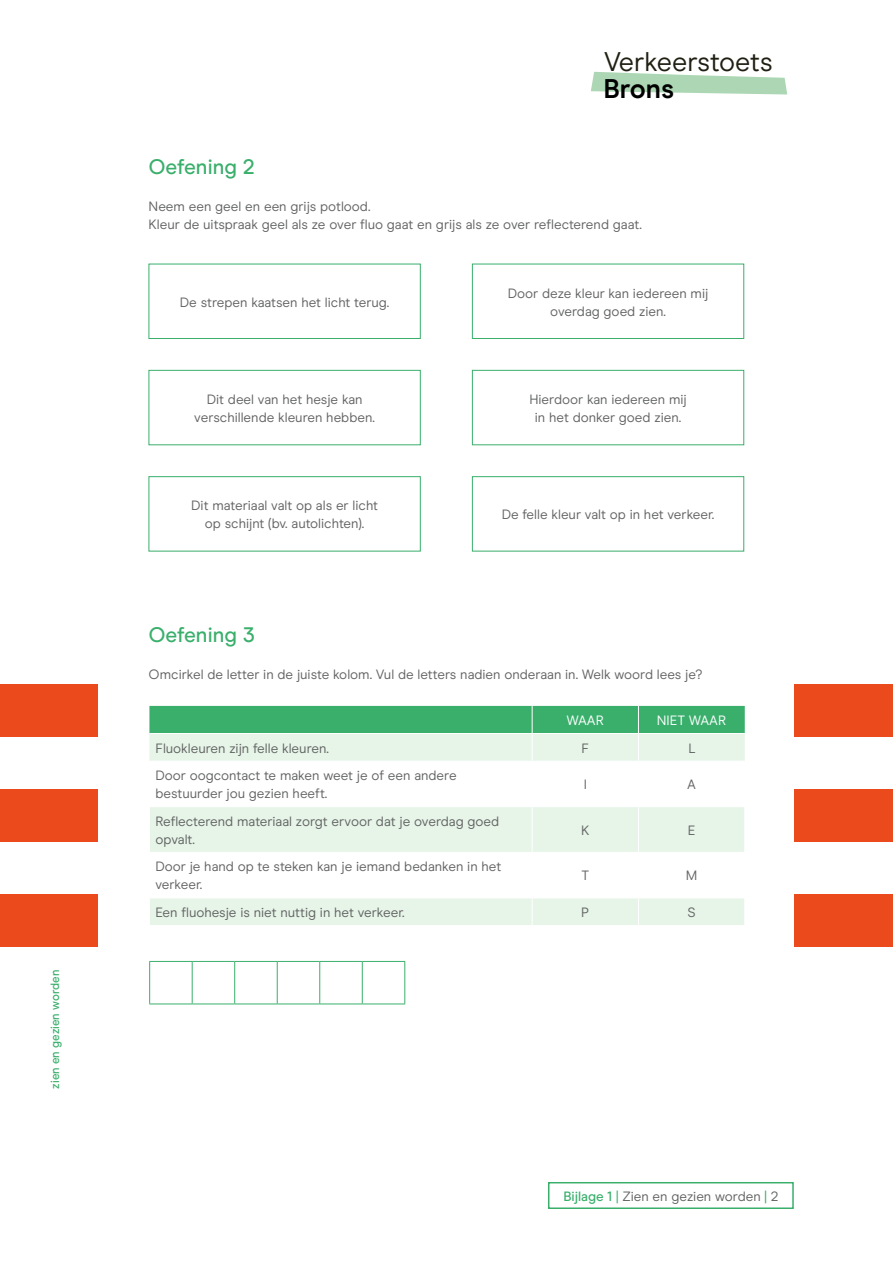
<style>
.page{position:relative;width:893px;height:1263px;background:#fff}
.page>*{position:absolute;margin:0;border:0;box-sizing:border-box;transform-origin:0 0}
.t1{font:27px "Modern Era";letter-spacing:-.005em;color:#211f12}
.t2{font:700 27px "Modern Era";color:#000}
.t3{font:500 21px "Modern Era";color:#3aaf6c}
.t4{font:13.5px/18px "Modern Era";color:#626463}
.t5{font:13.5px "Modern Era";color:#fff}
.t6{font:500 12px "Modern Era";color:#3aaf6c}
.s1{font-weight:500;color:#3aaf6c}
.s2{color:#3aaf6c}
</style>
<div class="page">
<div style="left:0;top:684px;width:893px;height:53px;background:#eb4a1d"></div>
<div style="left:0;top:789px;width:893px;height:53px;background:#eb4a1d"></div>
<div style="left:0;top:895px;width:893px;height:52px;background:#eb4a1d"></div>
<svg style="left:591px;top:72px;width:196px;height:23px"></svg>
<div style="left:548px;top:1182px;width:246px;height:27px;border:2px solid #3aaf6c"></div>
<div style="left:99px;top:649px;width:695px;height:456px;background:#fff"></div>
<div style="left:149px;top:264px;width:272px;height:75px;border:1px solid #3aaf6c"></div>
<div style="left:149px;top:370px;width:272px;height:75px;border:1px solid #3aaf6c"></div>
<div style="left:149px;top:476px;width:272px;height:75px;border:1px solid #3aaf6c"></div>
<div style="left:472px;top:264px;width:272px;height:75px;border:1px solid #3aaf6c"></div>
<div style="left:472px;top:370px;width:272px;height:75px;border:1px solid #3aaf6c"></div>
<div style="left:472px;top:476px;width:272px;height:75px;border:1px solid #3aaf6c"></div>
<svg style="left:150px;top:807px;width:594px;height:118px;fill:#e7f4e8"></svg>
<svg style="left:149px;top:706px;width:596px;height:55px"></svg>
<hr style="left:532px;top:853px;width:1px;height:44px;background:#fff">
<hr style="left:638px;top:853px;width:1px;height:44px;background:#fff">
<hr style="left:149px;top:852px;width:383px;height:1px;background:#fff">
<hr style="left:532px;top:807px;width:1px;height:45px;background:#fff">
<hr style="left:532px;top:852px;width:106px;height:1px;background:#fff">
<hr style="left:638px;top:807px;width:1px;height:45px;background:#fff">
<hr style="left:638px;top:852px;width:107px;height:1px;background:#fff">
<hr style="left:149px;top:897px;width:383px;height:1px;background:#fff">
<hr style="left:532px;top:897px;width:106px;height:1px;background:#fff">
<svg style="left:532px;top:898px;width:1px;height:27px"></svg>
<hr style="left:638px;top:897px;width:107px;height:1px;background:#fff">
<svg style="left:638px;top:898px;width:1px;height:27px"></svg>
<hr style="left:149px;top:961px;width:43px;height:1px;background:#3aaf6c">
<hr style="left:149px;top:962px;width:1px;height:41px;background:#3aaf6c">
<hr style="left:192px;top:961px;width:43px;height:1px;background:#3aaf6c">
<hr style="left:192px;top:962px;width:1px;height:41px;background:#3aaf6c">
<hr style="left:235px;top:961px;width:42px;height:1px;background:#3aaf6c">
<hr style="left:234px;top:962px;width:1px;height:41px;background:#3aaf6c">
<hr style="left:277px;top:961px;width:43px;height:1px;background:#3aaf6c">
<hr style="left:277px;top:962px;width:1px;height:41px;background:#3aaf6c">
<hr style="left:320px;top:961px;width:42px;height:1px;background:#3aaf6c">
<hr style="left:319px;top:962px;width:1px;height:41px;background:#3aaf6c">
<hr style="left:362px;top:961px;width:43px;height:1px;background:#3aaf6c">
<hr style="left:362px;top:962px;width:1px;height:41px;background:#3aaf6c">
<hr style="left:404px;top:962px;width:1px;height:41px;background:#3aaf6c">
<hr style="left:149px;top:1003px;width:43px;height:1px;background:#3aaf6c">
<hr style="left:192px;top:1003px;width:43px;height:1px;background:#3aaf6c">
<hr style="left:235px;top:1003px;width:42px;height:1px;background:#3aaf6c">
<hr style="left:277px;top:1003px;width:43px;height:1px;background:#3aaf6c">
<hr style="left:320px;top:1003px;width:42px;height:1px;background:#3aaf6c">
<hr style="left:362px;top:1003px;width:43px;height:1px;background:#3aaf6c">
<p class="t6" style="left:48px;top:1089px;width:120px;rotate:-90deg">zien en gezien worden</p>
<h2 class="t3" style="left:149px;top:155px;width:108px">Oefening 2</h2>
<h1 class="t1" style="left:604px;top:46px;width:171px">Verkeerstoets</h1>
<h1 class="t2" style="left:603px;top:73px;width:72px">Brons</h1>
<p class="t4" style="left:149px;top:197px;width:495px">Neem een geel en een grijs potlood.<br>Kleur de uitspraak geel als ze over fluo gaat en grijs als ze over reflecterend gaat.</p>
<p class="t4" style="left:180px;top:293px;width:211px">De strepen kaatsen het licht terug.</p>
<p class="t4" style="left:194px;top:390px;width:182px;text-align:center">Dit deel van het hesje kan verschillende kleuren hebben.</p>
<p class="t4" style="left:191px;top:497px;width:189px;text-align:center">Dit materiaal valt op als er licht op schijnt (bv. autolichten).</p>
<h2 class="t3" style="left:149px;top:623px;width:108px">Oefening 3</h2>
<p class="t4" style="left:508px;top:284px;width:202px;text-align:center">Door deze kleur kan iedereen mij overdag goed zien.</p>
<p class="t4" style="left:529px;top:390px;width:159px;text-align:center">Hierdoor kan iedereen mij in het donker goed zien.</p>
<p class="t4" style="left:502px;top:506px;width:214px">De felle kleur valt op in het verkeer.</p>
<p class="t4" style="left:149px;top:665px;width:555px">Omcirkel de letter in de juiste kolom. Vul de letters nadien onderaan in. Welk woord lees je?</p>
<p class="t5" style="left:567px;top:713px;width:39px">WAAR</p>
<p class="t5" style="left:657px;top:713px;width:71px">NIET WAAR</p>
<p class="t4" style="left:155px;top:739px;width:175px">Fluokleuren zijn felle kleuren.</p>
<p class="t4" style="left:581px;top:739px;width:9px">F</p>
<p class="t4" style="left:688px;top:739px;width:9px">L</p>
<p class="t4" style="left:155px;top:767px;width:303px">Door oogcontact te maken weet je of een andere bestuurder jou gezien heeft.</p>
<p class="t4" style="left:584px;top:776px;width:5px">I</p>
<p class="t4" style="left:687px;top:776px;width:10px">A</p>
<p class="t4" style="left:155px;top:812px;width:345px">Reflecterend materiaal zorgt ervoor dat je overdag goed opvalt.</p>
<p class="t4" style="left:581px;top:821px;width:10px">K</p>
<p class="t4" style="left:688px;top:821px;width:9px">E</p>
<p class="t4" style="left:155px;top:858px;width:347px">Door je hand op te steken kan je iemand bedanken in het verkeer.</p>
<p class="t4" style="left:581px;top:867px;width:9px">T</p>
<p class="t4" style="left:686px;top:867px;width:13px">M</p>
<p class="t4" style="left:155px;top:903px;width:251px">Een fluohesje is niet nuttig in het verkeer.</p>
<p class="t4" style="left:581px;top:903px;width:9px">P</p>
<p class="t4" style="left:688px;top:903px;width:10px">S</p>
<p class="t4" style="left:563px;top:1187px;width:216px"><span class="s1">Bijlage 1</span> <span class="s2">|</span> Zien en gezien worden <span class="s2">|</span> 2</p>
</div>
